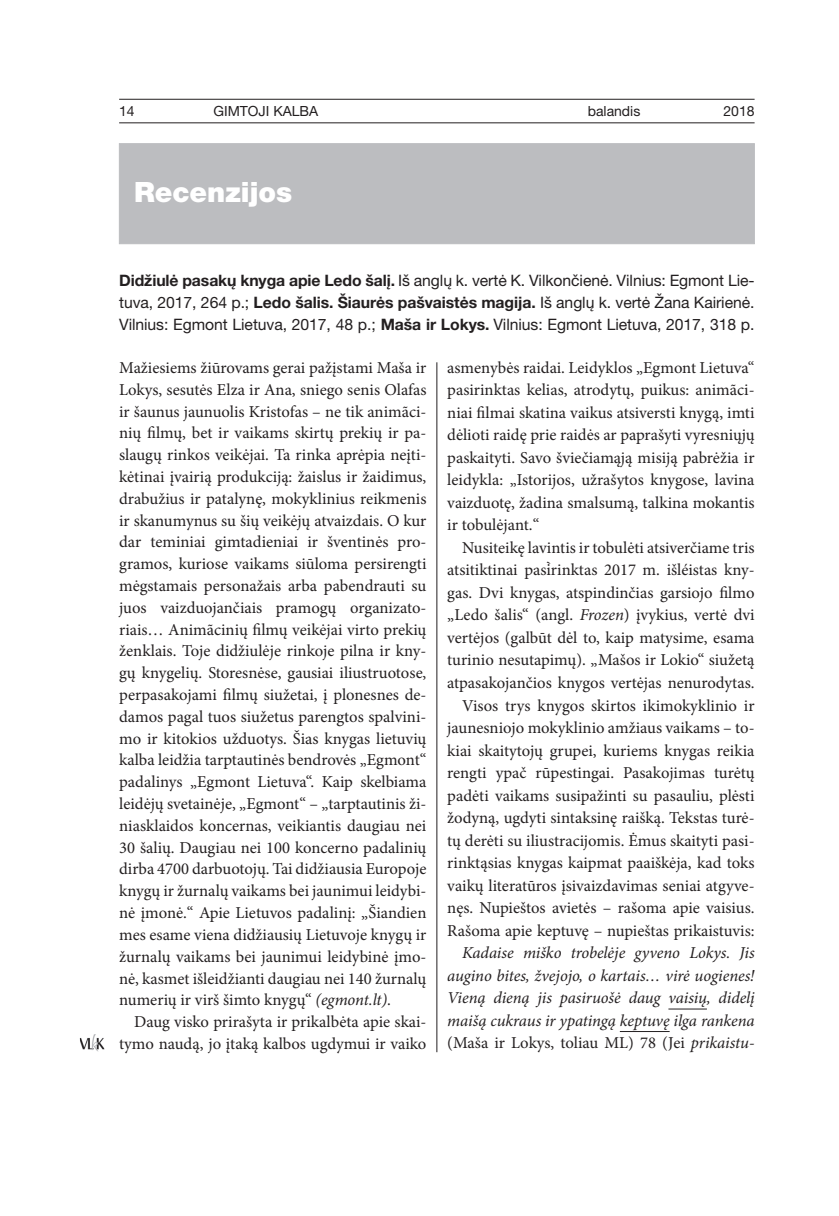
<style>
.page{position:relative;width:839px;height:1216px;background:#fff}
.page>*{position:absolute;margin:0;border:0;box-sizing:border-box;transform-origin:0 0}
.t1{font:900 28px "Helvetica Neue LT Pro";color:#fff}
.t2{font:16.62px/21.9px "Minion Pro";color:#231f20;text-align:justify}
.t3{font:italic 16.62px/22.6px "Minion Pro";letter-spacing:-.01em;color:#231f20;text-align:justify}
.t4{font:15.75px/21.9px "Helvetica Neue LT Pro";letter-spacing:-.005em;color:#231f20;text-align:justify}
.t5{font:14px "Helvetica Neue LT Pro";color:#231f20}
.s1{font-weight:700}
.s2{font-style:italic}
.s3{font-family:"Minion Pro Acc"}
.s4{font-style:normal}
</style>
<div class="page">
<hr style="left:119px;top:122px;width:635px;height:1px;background:#231f20">
<hr style="left:119px;top:99px;width:635px;height:1px;background:#231f20">
<div style="left:119px;top:143px;width:635px;height:101px;background:#bcbdc0"></div>
<hr style="left:668px;top:1008px;width:38px;height:1px;background:#231f20">
<hr style="left:619px;top:1031px;width:50px;height:1px;background:#231f20">
<hr style="left:436px;top:362px;width:1px;height:690px;background:#231f20">
<img style="left:80px;top:1034px;width:24px;height:17px">
<p class="t5" style="left:119px;top:102px;width:17px">14</p>
<p class="t5" style="left:213px;top:102px;width:106px">GIMTOJI KALBA</p>
<p class="t5" style="left:587px;top:102px;width:54px">balandis</p>
<p class="t5" style="left:723px;top:102px;width:33px">2018</p>
<h1 class="t1" style="left:134px;top:175px;width:160px">Recenzijos</h1>
<p class="t4" style="left:119px;top:269px;width:637px"><span class="s1">Didžiulė pasakų knyga apie Ledo šalį.</span> Iš anglų k. vertė K. Vilkončienė. Vilnius: Egmont Lie&shy;tuva, 2017, 264 p.; <span class="s1">Ledo šalis. Šiaurės pašvaistės magija.</span> Iš anglų k. vertė Žana Kairienė.<br>Vilnius: Egmont Lietuva, 2017, 48 p.; <span class="s1">Maša ir Lokys.</span> Vilnius: Egmont Lietuva, 2017, 318 p.</p>
<p class="t2" style="left:119px;top:357px;width:309px">Mažiesiems žiūrovams gerai pažįstami Maša ir Lokys, sesutės Elza ir Ana, sniego senis Olafas ir šaunus jaunuolis Kristofas – ne tik animãci&shy;nių filmų, bet ir vaikams skirtų prekių ir pa&shy;slaugų rinkos veikėjai. Ta rinka aprėpia neįti&shy;kėtinai įvairią produkciją: žaislus ir žaidimus, drabužius ir patalynę, mokyklinius reikmenis ir skanumynus su šių veikėjų atvaizdais. O kur dar teminiai gimtadieniai ir šventinės pro&shy;gramos, kuriose vaikams siūloma persirengti mėgstamais personažais arba pabendrauti su juos vaizduojančiais pramogų organizato&shy;riais… Animãcinių filmų veikėjai virto prekių ženklais. Toje didžiulėje rinkoje pilna ir kny&shy;gų knygelių. Storesnėse, gausiai iliustruotose, perpasakojami filmų siužetai, į plonesnes de&shy;damos pagal tuos siužetus parengtos spalvini&shy;mo ir kitokios užduotys. Šias knygas lietuvių kalba leidžia tarptautinės bendrovės „Egmont“ padalinys „Egmont Lietuva“. Kaip skelbiama leidėjų svetainėje, „Egmont“ – „tarptautinis ži&shy;niasklaidos koncernas, veikiantis daugiau nei 30 šalių. Daugiau nei 100 koncerno padalinių dirba 4700 darbuotojų. Tai didžiausia Europoje knygų ir žurnalų vaikams bei jaunimui leidybi&shy;nė įmonė.“ Apie Lietuvos padalinį: „Šiandien mes esame viena didžiausių Lietuvoje knygų ir žurnalų vaikams bei jaunimui leidybinė įmo&shy;nė, kasmet išleidžianti daugiau nei 140 žurnalų numerių ir virš šimto knygų“ <span class="s2">(egmont.lt)</span>.</p>
<p class="t2" style="left:119px;top:1010px;width:309px;text-align:right">Daug visko prirašyta ir prikalbėta apie skai&shy;tymo naudą, jo įtaką kalbos ugdymui ir vaiko</p>
<p class="t2" style="left:447px;top:356px;width:309px;line-height:22.6px">asmenybės raidai. Leidyklos „Egmont Lietuva“ pasirinktas kelias, atrodytų, puikus: animãci&shy;niai filmai skatina vaikus atsiversti knygą, imti dėlioti raidę prie raidės ar paprašyti vyresniųjų paskaityti. Savo šviečiamąją misiją pabrėžia ir leidykla: „Istorijos, užrašytos knygose, lavina vaizduotę, žadina smalsumą, talkina mokantis ir tobulėjant.“</p>
<p class="t2" style="left:447px;top:536px;width:309px;line-height:22.6px;text-align:right">Nusiteikę lavintis ir tobulėti atsiverčiame tris atsitiktinai pas<span class="s3">O</span>rinktas 2017 m. išléistas kny&shy;gas. Dvi knygas, atspindinčias garsiojo filmo „Ledo šalis“ (angl. <span class="s2">Frozen</span>) įvykius, vertė dvi vertėjos (galbūt dėl to, kaip matysime, esama turinio nesutapimų). „Mašos ir Lokio“ siužetą atpasakojančios knygos vertėjas nenurodytas.<br>Visos trys knygos skirtos ikimokyklinio ir jaunesniojo mokyklinio amžiaus vaikams – to&shy;kiai skaitytojų grupei, kuriems knygas reikia rengti ypač rūpestingai. Pasakojimas turėtų padėti vaikams susipažinti su pasauliu, plėsti žodyną, ugdyti sintaksinę raišką. Tekstas turė&shy;tų derėti su iliustracijomis. Ėmus skaityti pasi&shy;rinktąsias knygas kaipmat paaiškėja, kad toks vaikų literatūros įsivaizdavimas seniai atgyve&shy;nęs. Nupieštos avietės – rašoma apie vaisius.<br>Rašoma apie keptuvę – nupieštas prikaistuvis:</p>
<p class="t3" style="left:447px;top:941px;width:309px;text-indent:15px">Kadaise miško trobelėje gyveno Lokys. Jis augino bites, žvejojo, o kartais… virė uogienes!<br>Vieną dieną jis pasiruošė daug vaisių, didelį maišą cukraus ir ypatingą keptuvę ilga rankena <span class="s4">(Maša ir Lokys, toliau ML) 78 (Jei</span> prikaistu-</p>
</div>
